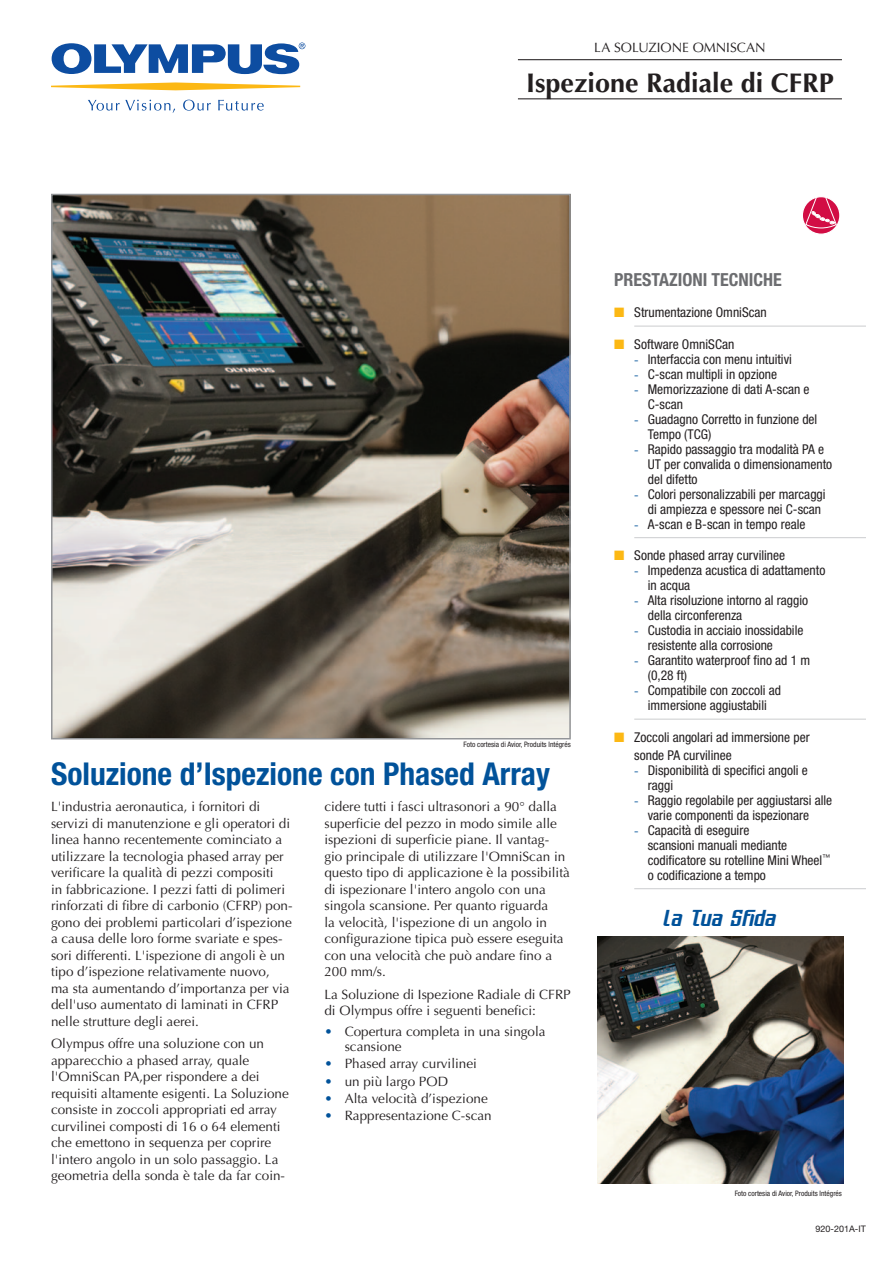
<style>
.page{position:relative;width:893px;height:1263px;background:#fff}
.page>*{position:absolute;margin:0;border:0;box-sizing:border-box;transform-origin:0 0}
.Title_1_287{font:700 condensed 31.5px "Helvetica Neue LT Std";color:#01529a}
.Title_0{font:700 27px "Optima LT Std";color:#231f20}
.t1{font:italic 700 21px "FF Rosetta";color:#01529a}
.Title_Feature{font:700 condensed 18px "Helvetica Neue LT Std";color:#6c6d70}
.Text{font:13.5px/16.5px "Optima LT Std";color:#231f20}
.Bullet_02_Feature{font:condensed 13.5px/15px "Helvetica Neue LT Std";color:#231f20}
.Bullet{font:13.5px/15px "Optima LT Std";color:#231f20}
.Bullet_Feature_02{font:condensed 13.5px/18px "Helvetica Neue LT Std";color:#231f20}
.Bullet_Feature{font:condensed 13.5px "Helvetica Neue LT Std";color:#231f20}
.Title_00{font:13.5px "Optima LT Std";color:#231f20}
.t2{font:9px "Helvetica Neue LT Std";color:#231f20}
.t3{font:condensed 7.5px "Helvetica Neue LT Std";color:#231f20}
.s1{color:#01529a}
.s2{color:#fcb814}
.s3{font-family:"Optima LT Std";font-stretch:normal;color:#01529a}
</style>
<div class="page">
<svg style="left:51px;top:82px;width:249px;height:8px"></svg>
<svg style="left:88px;top:100px;width:87px;height:13px"></svg>
<svg style="left:183px;top:100px;width:28px;height:11px"></svg>
<svg style="left:218px;top:100px;width:46px;height:11px"></svg>
<svg style="left:52px;top:43px;width:253px;height:31px"></svg>
<svg style="left:802px;top:197px;width:38px;height:37px"></svg>
<div style="left:802px;top:196px;width:38px;height:39px;border:1px solid #fff;border-radius:50%"></div>
<svg style="left:805px;top:197px;width:32px;height:32px"></svg>
<img style="left:54px;top:197px;width:514px;height:539px">
<div style="left:51px;top:194px;width:520px;height:545px;border:2px solid #939598"></div>
<img style="left:598px;top:936px;width:245px;height:248px">
<hr style="left:634px;top:326px;width:232px;height:1px;background:#d1d2d4">
<hr style="left:634px;top:537px;width:232px;height:1px;background:#d1d2d4">
<hr style="left:634px;top:719px;width:232px;height:1px;background:#d1d2d4">
<hr style="left:634px;top:888px;width:232px;height:1px;background:#d1d2d4">
<hr style="left:518px;top:59px;width:324px;height:1px;background:#231f20">
<hr style="left:518px;top:98px;width:324px;height:1px;background:#231f20">
<p class="Title_00" style="left:594px;top:40px;width:173px">LA SOLUZIONE OMNISCAN</p>
<p class="Title_0" style="left:526px;top:67px;width:309px">Ispezione Radiale di CFRP</p>
<p class="t3" style="left:464px;top:740px;width:109px">Foto cortesia di Avior, Produits Intégrés</p>
<p class="Title_1_287" style="left:51px;top:755px;width:500px">Soluzione d’Ispezione con Phased Array</p>
<p class="Text" style="left:51px;top:799px;width:243px">L'industria aeronautica, i fornitori di servizi di manutenzione e gli operatori di linea hanno recentemente cominciato a utilizzare la tecnologia phased array per verificare la qualità di pezzi compositi<br>in fabbricazione. I pezzi fatti di polimeri rinforzati di fibre di carbonio (CFRP) pon&shy;gono dei problemi particolari d’ispezione a causa delle loro forme svariate e spes&shy;sori differenti. L'ispezione di angoli è un tipo d’ispezione relativamente nuovo,<br>ma sta aumentando d’importanza per via dell'uso aumentato di laminati in CFRP nelle strutture degli aerei.</p>
<p class="Text" style="left:51px;top:1036px;width:239px">Olympus offre una soluzione con un apparecchio a phased array, quale l'OmniScan PA,per rispondere a dei requisiti altamente esigenti. La Soluzione consiste in zoccoli appropriati ed array curvilinei composti di 16 o 64 elementi che emettono in sequenza per coprire l'intero angolo in un solo passaggio. La geometria della sonda è tale da far coin-</p>
<p class="Text" style="left:324px;top:799px;width:247px">cidere tutti i fasci ultrasonori a 90° dalla superficie del pezzo in modo simile alle ispezioni di superficie piane. Il vantag&shy;gio principale di utilizzare l'OmniScan in questo tipo di applicazione è la possibilità di ispezionare l'intero angolo con una singola scansione. Per quanto riguarda<br>la velocità, l'ispezione di un angolo in configurazione tipica può essere eseguita con una velocità che può andare fino a 200 mm/s.</p>
<p class="Text" style="left:324px;top:986px;width:248px">La Soluzione di Ispezione Radiale di CFRP di Olympus offre i seguenti benefici:</p>
<p class="Bullet" style="left:345px;top:1024px;width:202px;text-indent:-20px"><span class="s1">•</span> Copertura completa in una singola scansione</p>
<p class="Bullet" style="left:324px;top:1056px;width:154px"><span class="s1">•</span> Phased array curvilinei</p>
<p class="Bullet" style="left:324px;top:1074px;width:125px"><span class="s1">•</span> un più largo POD</p>
<p class="Bullet" style="left:324px;top:1091px;width:165px"><span class="s1">•</span> Alta velocità d’ispezione</p>
<p class="Bullet" style="left:324px;top:1108px;width:169px"><span class="s1">•</span> Rappresentazione C-scan</p>
<p class="Title_Feature" style="left:614px;top:268px;width:169px">PRESTAZIONI TECNICHE</p>
<p class="Bullet_Feature" style="left:614px;top:304px;width:154px"><span class="s2">■</span> Strumentazione OmniScan</p>
<p class="Bullet_Feature_02" style="left:614px;top:335px;width:122px"><span class="s2">■</span> Software OmniSCan</p>
<p class="Bullet_02_Feature" style="left:634px;top:351px;width:159px"><span class="s3">-</span> Interfaccia con menu intuitivi</p>
<p class="Bullet_02_Feature" style="left:634px;top:366px;width:144px"><span class="s3">-</span> C-scan multipli in opzione</p>
<p class="Bullet_02_Feature" style="left:648px;top:381px;width:163px;text-indent:-14px"><span class="s3">-</span> Memorizzazione di dati A-scan e<br>C-scan</p>
<p class="Bullet_02_Feature" style="left:648px;top:411px;width:171px;text-indent:-14px"><span class="s3">-</span> Guadagno Corretto in funzione del<br>Tempo (TCG)</p>
<p class="Bullet_02_Feature" style="left:648px;top:441px;width:186px;text-indent:-14px"><span class="s3">-</span> Rapido passaggio tra modalità PA e<br>UT per convalida o dimensionamento del difetto</p>
<p class="Bullet_02_Feature" style="left:648px;top:486px;width:179px;text-indent:-14px"><span class="s3">-</span> Colori personalizzabili per marcaggi di ampiezza e spessore nei C-scan</p>
<p class="Bullet_02_Feature" style="left:634px;top:516px;width:173px"><span class="s3">-</span> A-scan e B-scan in tempo reale</p>
<p class="Bullet_Feature_02" style="left:614px;top:546px;width:173px"><span class="s2">■</span> Sonde phased array curvilinee</p>
<p class="Bullet_02_Feature" style="left:648px;top:563px;width:179px;text-indent:-14px"><span class="s3">-</span> Impedenza acustica di adattamento in acqua</p>
<p class="Bullet_02_Feature" style="left:648px;top:593px;width:162px;text-indent:-14px"><span class="s3">-</span> Alta risoluzione intorno al raggio della circonferenza</p>
<p class="Bullet_02_Feature" style="left:648px;top:623px;width:157px;text-indent:-14px"><span class="s3">-</span> Custodia in acciaio inossidabile resistente alla corrosione</p>
<p class="Bullet_02_Feature" style="left:648px;top:653px;width:164px;text-indent:-14px"><span class="s3">-</span> Garantito waterproof fino ad 1 m (0,28 ft)</p>
<p class="Bullet_02_Feature" style="left:634px;top:683px;width:148px;text-align:center"><span class="s3">-</span> Compatibile con zoccoli ad immersione aggiustabili</p>
<p class="Bullet_Feature_02" style="left:634px;top:728px;width:177px;text-indent:-20px"><span class="s2">■</span> Zoccoli angolari ad immersione per sonde PA curvilinee</p>
<p class="Bullet_02_Feature" style="left:648px;top:762px;width:161px;text-indent:-14px"><span class="s3">-</span> Disponibilità di specifici angoli e raggi</p>
<p class="Bullet_02_Feature" style="left:648px;top:792px;width:186px;text-indent:-14px"><span class="s3">-</span> Raggio regolabile per aggiustarsi alle varie componenti da ispezionare</p>
<p class="Bullet_02_Feature" style="left:648px;top:822px;width:184px;text-indent:-14px"><span class="s3">-</span> Capacità di eseguire<br>scansioni manuali mediante codificatore su rotelline Mini Wheel<sup>™ </sup>o codificazione a tempo</p>
<p class="t1" style="left:663px;top:909px;width:114px">La Tua Sfida</p>
<p class="t3" style="left:735px;top:1189px;width:109px">Foto cortesia di Avior, Produits Intégrés</p>
<p class="t2" style="left:816px;top:1223px;width:52px">920-201A-IT</p>
</div>
